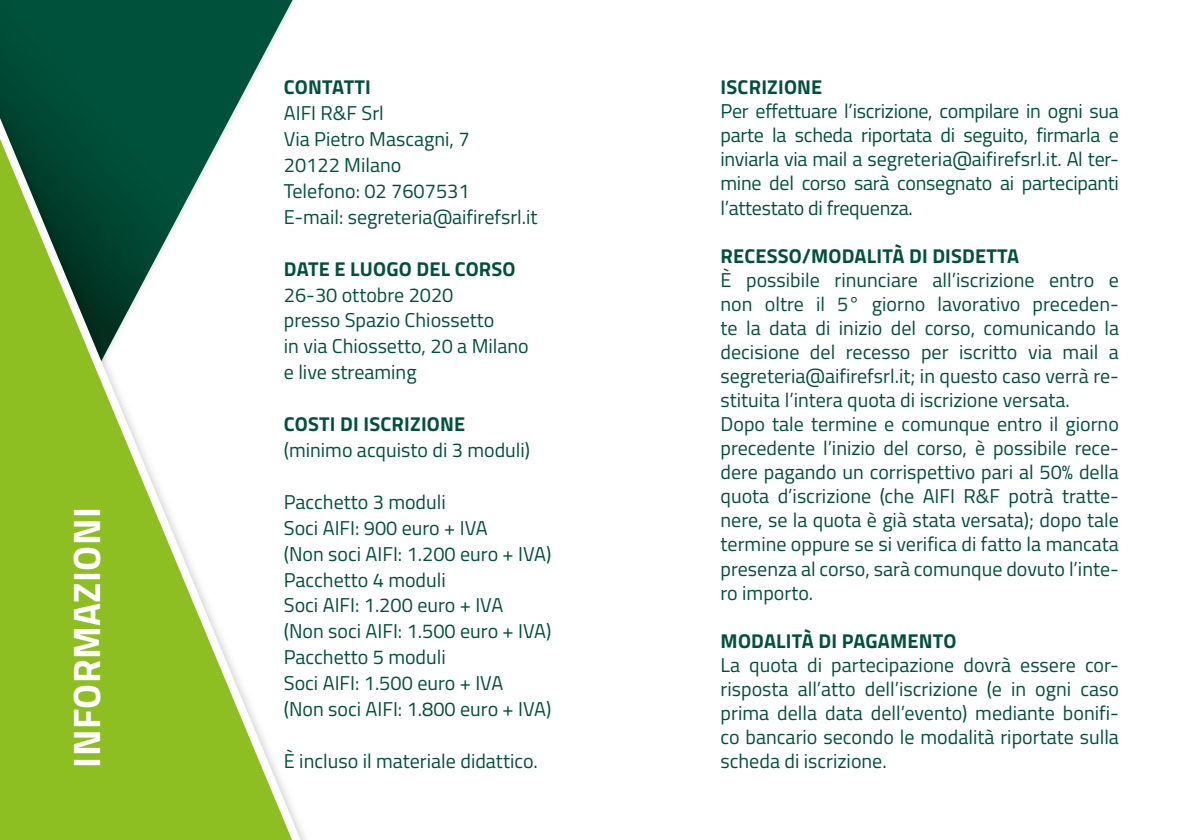
<style>
.page{position:relative;width:1191px;height:840px;background:#fff}
.page>*{position:absolute;margin:0;border:0;box-sizing:border-box;transform-origin:0 0}
.t1{font:700 38.2px "Titillium Web";letter-spacing:.01em;color:#fff}
.t2{font:20px/24px "Titillium Web";color:#00513b}
.t3{font:700 20px "Titillium Web";letter-spacing:.01em;color:#00513b}
</style>
<div class="page">
<svg style="left:0;top:0;width:305px;height:839px"></svg>
<h1 class="t1" style="left:57px;top:767px;width:262px;rotate:-90deg">INFORMAZIONI</h1>
<p class="t3" style="left:284px;top:72px;width:88px">CONTATTI</p>
<p class="t2" style="left:284px;top:99px;width:255px;line-height:25.8px">AIFI R&amp;F Srl<br>Via Pietro Mascagni, 7<br>20122 Milano<br>Telefono: 02 7607531<br>E-mail: segreteria@aifirefsrl.it</p>
<p class="t3" style="left:284px;top:253px;width:233px">DATE E LUOGO DEL CORSO</p>
<p class="t2" style="left:284px;top:280px;width:246px;line-height:25.8px">26-30 ottobre 2020<br>presso Spazio Chiossetto<br>in via Chiossetto, 20 a Milano e live streaming</p>
<p class="t3" style="left:284px;top:408px;width:183px">COSTI DI ISCRIZIONE</p>
<p class="t2" style="left:284px;top:436px;width:248px">(minimo acquisto di 3 moduli)</p>
<p class="t2" style="left:284px;top:487px;width:269px;line-height:25.8px">Pacchetto 3 moduli<br>Soci AIFI: 900 euro + IVA<br>(Non soci AIFI: 1.200 euro + IVA)<br>Pacchetto 4 moduli<br>Soci AIFI: 1.200 euro + IVA<br>(Non soci AIFI: 1.500 euro + IVA)<br>Pacchetto 5 moduli<br>Soci AIFI: 1.500 euro + IVA<br>(Non soci AIFI: 1.800 euro + IVA)</p>
<p class="t2" style="left:284px;top:747px;width:255px">È incluso il materiale didattico.</p>
<p class="t3" style="left:720px;top:72px;width:103px">ISCRIZIONE</p>
<p class="t2" style="left:720px;top:98px;width:400px;text-align:justify">Per effettuare l’iscrizione, compilare in ogni sua parte la scheda riportata di seguito, firmarla e inviarla via mail a segreteria@aifirefsrl.it. Al ter&shy;mine del corso sarà consegnato ai partecipanti l’attestato di frequenza.</p>
<p class="t3" style="left:720px;top:240px;width:300px">RECESSO/MODALITÀ DI DISDETTA</p>
<p class="t2" style="left:720px;top:266px;width:400px">È possibile rinunciare all’iscrizione entro e non oltre il 5° giorno lavorativo preceden&shy;te la data di inizio del corso, comunicando la decisione del recesso per iscritto via mail a segreteria@aifirefsrl.it; in questo caso verrà re&shy;stituita l’intera quota di iscrizione versata.<br>Dopo tale termine e comunque entro il giorno precedente l’inizio del corso, è possibile rece&shy;dere pagando un corrispettivo pari al 50% della quota d’iscrizione (che AIFI R&amp;F potrà tratte&shy;nere, se la quota è già stata versata); dopo tale termine oppure se si verifica di fatto la mancata presenza al corso, sarà comunque dovuto l’inte&shy;ro importo.</p>
<p class="t3" style="left:720px;top:625px;width:237px">MODALITÀ DI PAGAMENTO</p>
<p class="t2" style="left:720px;top:651px;width:400px;text-align:justify">La quota di partecipazione dovrà essere cor&shy;risposta all’atto dell’iscrizione (e in ogni caso prima della data dell’evento) mediante bonifi&shy;co bancario secondo le modalità riportate sulla scheda di iscrizione.</p>
</div>
